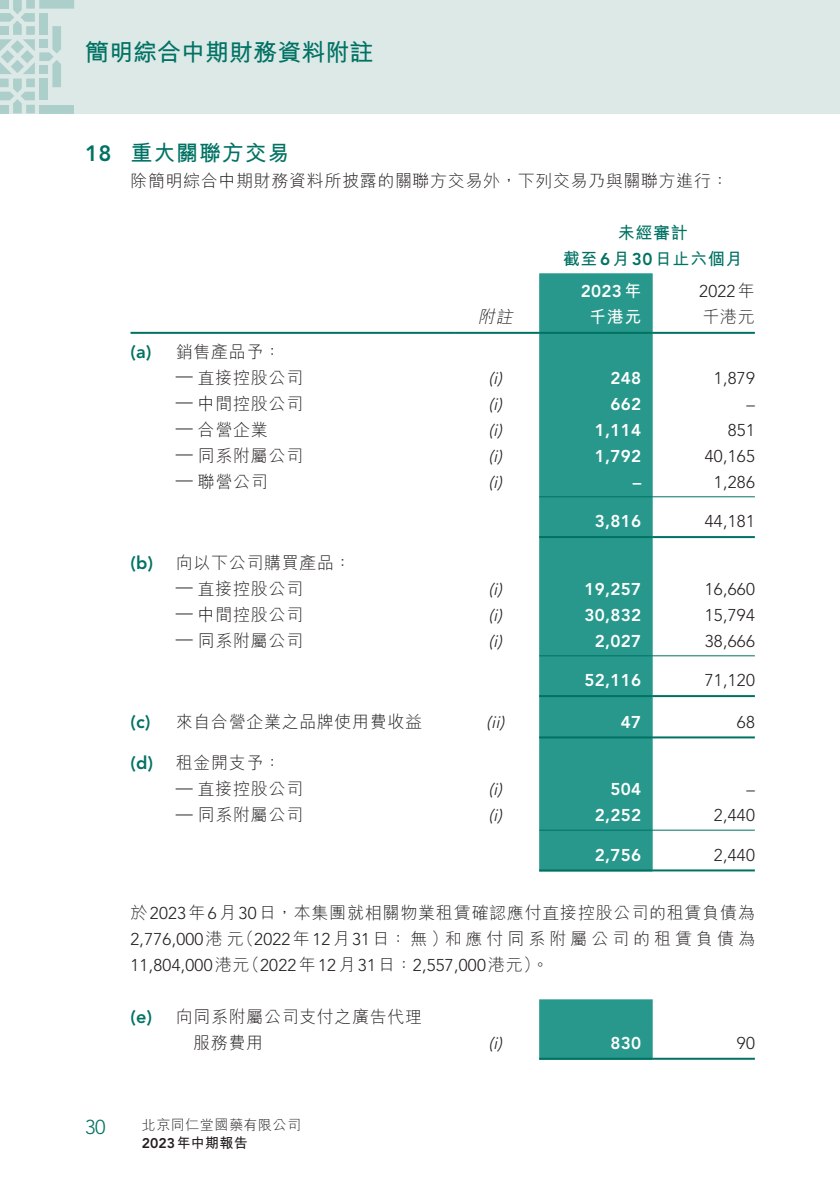
<style>
.page{position:relative;width:840px;height:1191px;background:#fff}
.page>*{position:absolute;margin:0;border:0;box-sizing:border-box;transform-origin:0 0}
.t1{font:700 24px "M Hei HK";color:#007264}
._01_H1{font:700 22px "M Hei HK";letter-spacing:.04em;color:#007264}
.t2{font:300 20px "Avenir LT Std";color:#007264}
._00_txt{font:300 17px/26px "M Hei HK";letter-spacing:.035em;color:#231f20;text-align:justify}
._50_Table_txt{font:300 17px "M Hei HK";letter-spacing:.035em;color:#231f20}
._50_Table_txt-2{font:300 17px "Avenir LT Std";letter-spacing:.015em;color:#231f20}
._50_Table_txt-3{font:800 17px "Avenir LT Std";letter-spacing:.02em;color:#fff}
._50_Table_txt-4{font:italic 300 17px "Avenir LT Std";color:#231f20}
._50_Table_txt-5{font:700 17px "M Hei HK";letter-spacing:.04em;color:#007264}
._50_Table_txt-6{font:700 17px "M Hei HK";color:#fff}
._50_Table_txt-7{font:italic 300 17px "M Hei HK";color:#231f20}
.t3{font:300 14px/18px "M Hei HK";letter-spacing:.035em;color:#231f20}
.s1{font-family:"Avenir LT Std";font-weight:800}
.s2{font-family:"M Hei HK";font-weight:700}
.s3{font-family:"M Hei HK"}
.s4{font-family:"Avenir LT Std";font-weight:800;font-size:18px;color:#007264}
.s5{font-family:"Avenir LT Std"}
.s6{font-weight:700}
</style>
<div class="page">
<div style="left:0;top:0;width:839px;height:113px;background:#dde9e7"></div>
<div style="left:39px;top:105px;width:35px;height:8px;background:#accfcb"></div>
<div style="left:39px;top:0;width:35px;height:9px;background:#accfcb"></div>
<div style="left:539px;top:273px;width:113px;height:596px;background:#27988b"></div>
<hr style="left:130px;top:332px;width:324px;height:2px;background:#007264">
<hr style="left:454px;top:332px;width:85px;height:2px;background:#007264">
<hr style="left:539px;top:332px;width:113px;height:2px;background:#007264">
<hr style="left:652px;top:332px;width:102px;height:2px;background:#007264">
<hr style="left:539px;top:496px;width:113px;height:1px;background:#007264">
<hr style="left:652px;top:496px;width:102px;height:1px;background:#007264">
<hr style="left:539px;top:536px;width:113px;height:2px;background:#007264">
<hr style="left:652px;top:536px;width:102px;height:2px;background:#007264">
<hr style="left:539px;top:655px;width:113px;height:1px;background:#007264">
<hr style="left:652px;top:655px;width:102px;height:1px;background:#007264">
<hr style="left:539px;top:695px;width:113px;height:2px;background:#007264">
<hr style="left:652px;top:695px;width:102px;height:2px;background:#007264">
<hr style="left:539px;top:736px;width:113px;height:2px;background:#007264">
<hr style="left:652px;top:736px;width:102px;height:2px;background:#007264">
<hr style="left:539px;top:829px;width:113px;height:1px;background:#007264">
<hr style="left:652px;top:829px;width:102px;height:1px;background:#007264">
<hr style="left:539px;top:869px;width:113px;height:2px;background:#007264">
<hr style="left:652px;top:869px;width:102px;height:2px;background:#007264">
<div style="left:539px;top:999px;width:113px;height:58px;background:#27988b"></div>
<hr style="left:539px;top:1057px;width:113px;height:2px;background:#007264">
<hr style="left:652px;top:1057px;width:102px;height:2px;background:#007264">
<svg style="left:0;top:0;width:61px;height:113px"></svg>
<h1 class="t1" style="left:85px;top:35px;width:289px">簡明綜合中期財務資料附註</h1>
<p class="_01_H1" style="left:85px;top:137px;width:206px"><span class="s1">18</span> 重大關聯方交易</p>
<p class="_00_txt" style="left:130px;top:168px;width:599px">除簡明綜合中期財務資料所披露的關聯方交易外，下列交易乃與關聯方進行：</p>
<p class="_50_Table_txt-5" style="left:617px;top:221px;width:71px">未經審計</p>
<p class="_50_Table_txt-5" style="left:562px;top:247px;width:181px">截至<span class="s1">6</span>月<span class="s1">30</span>日止六個月</p>
<p class="_50_Table_txt-3" style="left:580px;top:281px;width:62px">2023<span class="s2">年</span></p>
<p class="_50_Table_txt-2" style="left:698px;top:281px;width:57px">2022<span class="s3">年</span></p>
<p class="_50_Table_txt-7" style="left:477px;top:308px;width:40px">附註</p>
<p class="_50_Table_txt-6" style="left:588px;top:304px;width:54px">千港元</p>
<p class="_50_Table_txt" style="left:702px;top:308px;width:54px">千港元</p>
<p class="_50_Table_txt" style="left:130px;top:342px;width:152px"><span class="s4">(a)</span> 銷售產品予：</p>
<p class="_50_Table_txt" style="left:176px;top:369px;width:129px"><span class="s5">—</span> 直接控股公司</p>
<p class="_50_Table_txt-4" style="left:488px;top:368px;width:19px">(i)</p>
<p class="_50_Table_txt-3" style="left:610px;top:368px;width:32px">248</p>
<p class="_50_Table_txt-2" style="left:713px;top:368px;width:42px">1,879</p>
<p class="_50_Table_txt" style="left:176px;top:395px;width:129px"><span class="s5">—</span> 中間控股公司</p>
<p class="_50_Table_txt-4" style="left:488px;top:394px;width:19px">(i)</p>
<p class="_50_Table_txt-3" style="left:610px;top:394px;width:32px">662</p>
<p class="_50_Table_txt-2" style="left:745px;top:394px;width:10px">–</p>
<p class="_50_Table_txt" style="left:176px;top:421px;width:93px"><span class="s5">—</span> 合營企業</p>
<p class="_50_Table_txt-4" style="left:488px;top:420px;width:19px">(i)</p>
<p class="_50_Table_txt-3" style="left:594px;top:420px;width:48px">1,114</p>
<p class="_50_Table_txt-2" style="left:727px;top:420px;width:29px">851</p>
<p class="_50_Table_txt" style="left:176px;top:447px;width:129px"><span class="s5">—</span> 同系附屬公司</p>
<p class="_50_Table_txt-4" style="left:488px;top:446px;width:19px">(i)</p>
<p class="_50_Table_txt-3" style="left:594px;top:446px;width:48px">1,792</p>
<p class="_50_Table_txt-2" style="left:704px;top:446px;width:51px">40,165</p>
<p class="_50_Table_txt" style="left:176px;top:473px;width:93px"><span class="s5">—</span> 聯營公司</p>
<p class="_50_Table_txt-4" style="left:488px;top:472px;width:19px">(i)</p>
<p class="_50_Table_txt-3" style="left:632px;top:472px;width:10px">–</p>
<p class="_50_Table_txt-2" style="left:713px;top:472px;width:42px">1,286</p>
<p class="_50_Table_txt-3" style="left:594px;top:511px;width:48px">3,816</p>
<p class="_50_Table_txt-2" style="left:704px;top:511px;width:51px">44,181</p>
<p class="_50_Table_txt" style="left:130px;top:553px;width:222px"><span class="s4">(b)</span> 向以下公司購買產品：</p>
<p class="_50_Table_txt" style="left:176px;top:580px;width:129px"><span class="s5">—</span> 直接控股公司</p>
<p class="_50_Table_txt-4" style="left:488px;top:579px;width:19px">(i)</p>
<p class="_50_Table_txt-3" style="left:584px;top:579px;width:58px">19,257</p>
<p class="_50_Table_txt-2" style="left:704px;top:579px;width:51px">16,660</p>
<p class="_50_Table_txt" style="left:176px;top:606px;width:129px"><span class="s5">—</span> 中間控股公司</p>
<p class="_50_Table_txt-4" style="left:488px;top:605px;width:19px">(i)</p>
<p class="_50_Table_txt-3" style="left:584px;top:605px;width:58px">30,832</p>
<p class="_50_Table_txt-2" style="left:704px;top:605px;width:51px">15,794</p>
<p class="_50_Table_txt" style="left:176px;top:632px;width:129px"><span class="s5">—</span> 同系附屬公司</p>
<p class="_50_Table_txt-4" style="left:488px;top:631px;width:19px">(i)</p>
<p class="_50_Table_txt-3" style="left:594px;top:631px;width:48px">2,027</p>
<p class="_50_Table_txt-2" style="left:704px;top:631px;width:51px">38,666</p>
<p class="_50_Table_txt-3" style="left:584px;top:670px;width:58px">52,116</p>
<p class="_50_Table_txt-2" style="left:704px;top:670px;width:51px">71,120</p>
<p class="_50_Table_txt" style="left:130px;top:712px;width:293px"><span class="s4">(c)</span> 來自合營企業之品牌使用費收益</p>
<p class="_50_Table_txt-4" style="left:486px;top:712px;width:24px">(ii)</p>
<p class="_50_Table_txt-3" style="left:620px;top:711px;width:22px">47</p>
<p class="_50_Table_txt-2" style="left:736px;top:712px;width:19px">68</p>
<p class="_00_txt" style="left:130px;top:749px;width:152px"><span class="s4">(d)</span> 租金開支予：</p>
<p class="_50_Table_txt" style="left:176px;top:780px;width:129px"><span class="s5">—</span> 直接控股公司</p>
<p class="_50_Table_txt-4" style="left:488px;top:779px;width:19px">(i)</p>
<p class="_50_Table_txt-3" style="left:610px;top:779px;width:32px">504</p>
<p class="_50_Table_txt-2" style="left:745px;top:779px;width:10px">–</p>
<p class="_50_Table_txt" style="left:176px;top:806px;width:129px"><span class="s5">—</span> 同系附屬公司</p>
<p class="_50_Table_txt-4" style="left:488px;top:805px;width:19px">(i)</p>
<p class="_50_Table_txt-3" style="left:594px;top:805px;width:48px">2,252</p>
<p class="_50_Table_txt-2" style="left:713px;top:805px;width:42px">2,440</p>
<p class="_50_Table_txt-3" style="left:594px;top:844px;width:48px">2,756</p>
<p class="_50_Table_txt-2" style="left:713px;top:845px;width:42px">2,440</p>
<p class="_00_txt" style="left:130px;top:899px;width:625px">於<span class="s5">2023</span>年<span class="s5">6</span>月<span class="s5">30</span>日，本集團就相關物業租賃確認應付直接控股公司的租賃負債為<span class="s5">2,776,000</span>港元（<span class="s5">2022</span>年<span class="s5">12</span>月<span class="s5">31</span>日：無）和應付同系附屬公司的租賃負債為<span class="s5">11,804,000</span>港元（<span class="s5">2022</span>年<span class="s5">12</span>月<span class="s5">31</span>日：<span class="s5">2,557,000</span>港元）。</p>
<p class="_00_txt" style="left:193px;top:1003px;width:230px;text-indent:-63px"><span class="s4">(e)</span> 向同系附屬公司支付之廣告代理服務費用</p>
<p class="_50_Table_txt-4" style="left:488px;top:1033px;width:19px">(i)</p>
<p class="_50_Table_txt-3" style="left:610px;top:1033px;width:32px">830</p>
<p class="_50_Table_txt-2" style="left:736px;top:1033px;width:19px">90</p>
<p class="t2" style="left:85px;top:1115px;width:22px">30</p>
<p class="t3" style="left:142px;top:1115px;width:161px">北京同仁堂國藥有限公司<br><span class="s1">2023</span><span class="s6">年中期報告</span></p>
</div>
